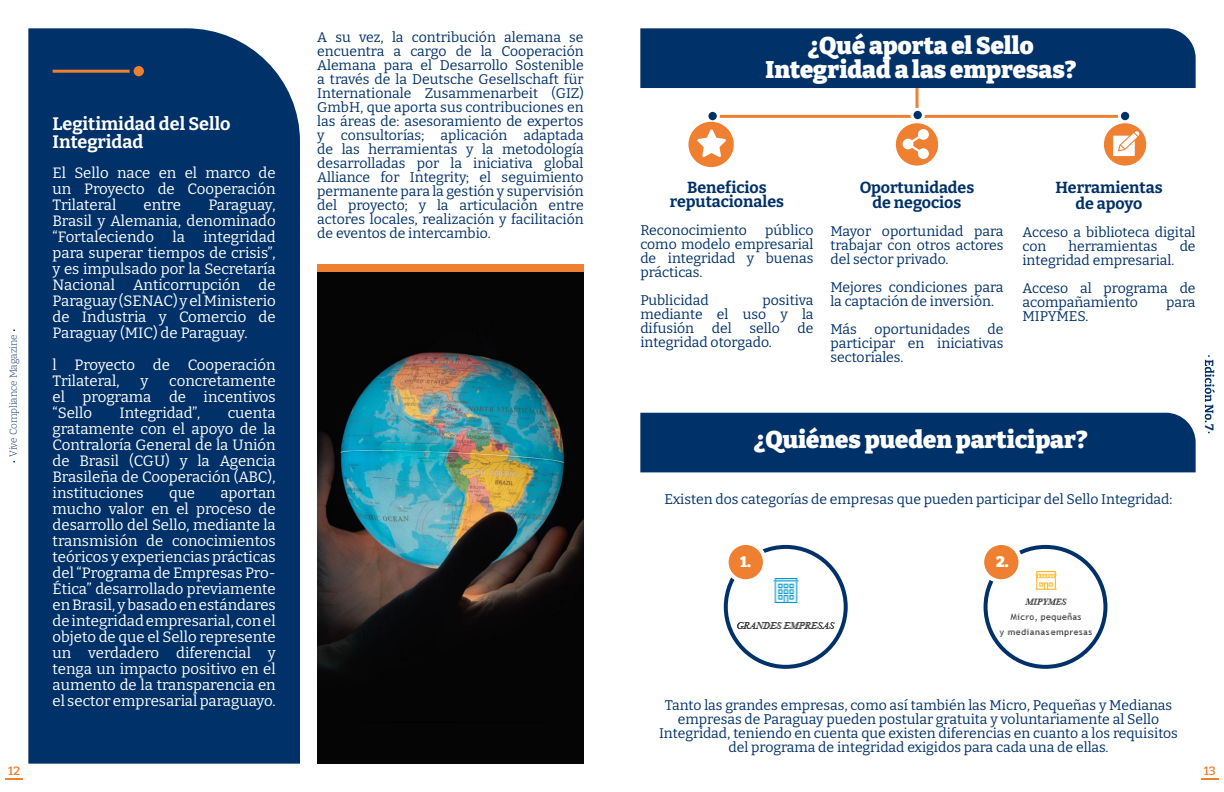
<style>
.page{position:relative;width:1224px;height:792px;background:#fff}
.page>*{position:absolute;margin:0;border:0;box-sizing:border-box;transform-origin:0 0}
.t1{font:900 24px/24px "Bitter";color:#fff;text-align:center}
.t2{font:700 18px/18px "Bitter";color:#fff}
.t3{font:700 16px/14px "Bitter";color:#003169;text-align:center}
.t4{font:15px/16px "Bitter";color:#fff;text-align:justify}
.t5{font:900 15px "Bitter";color:#fff}
.t6{font:14px/14px "Bitter";color:#003169;text-align:justify}
.t7{font:600 12px "Bitter";color:#ef8031}
.t8{font:700 12px "Bitter";color:#003169}
.t9{font:300 10px "Bitter";color:#003169}
</style>
<div class="page">
<svg style="left:1201px;top:778px;width:18px;height:2px"></svg>
<svg style="left:6px;top:778px;width:17px;height:2px"></svg>
<div style="left:28px;top:28px;width:272px;height:736px;background:#003169"></div>
<hr style="left:53px;top:70px;width:86px;height:3px;background:#ef8031">
<div style="left:132px;top:64px;width:14px;height:14px;background:#ef8031;border-radius:50%"></div>
<div style="left:130px;top:62px;width:18px;height:18px;border:4px solid #003169;border-radius:50%"></div>
<div style="left:640px;top:28px;width:556px;height:60px;background:#003169"></div>
<div style="left:640px;top:413px;width:556px;height:59px;background:#003169"></div>
<hr style="left:916px;top:88px;width:2px;height:28px;background:#ef8031">
<hr style="left:713px;top:115px;width:412px;height:3px;background:#ef8031">
<div style="left:912px;top:109px;width:11px;height:12px;background:#003169;border-radius:50%"></div>
<div style="left:911px;top:108px;width:14px;height:14px;border:3px solid #fff;border-radius:50%"></div>
<div style="left:1119px;top:110px;width:12px;height:12px;background:#003169;border-radius:50%"></div>
<div style="left:1118px;top:109px;width:14px;height:14px;border:3px solid #fff;border-radius:50%"></div>
<div style="left:707px;top:110px;width:11px;height:12px;background:#003169;border-radius:50%"></div>
<div style="left:705px;top:109px;width:15px;height:14px;border:3px solid #fff;border-radius:50%"></div>
<div style="left:690px;top:123px;width:42px;height:43px;background:#ef8031;border-radius:50%"></div>
<div style="left:688px;top:122px;width:46px;height:45px;border:3px solid #ef8031;border-radius:50%"></div>
<div style="left:896px;top:123px;width:42px;height:43px;background:#ef8031;border-radius:50%"></div>
<div style="left:1104px;top:123px;width:42px;height:43px;background:#ef8031;border-radius:50%"></div>
<svg style="left:697px;top:129px;width:29px;height:28px"></svg>
<div style="left:903px;top:139px;width:11px;height:10px;background:#fff;border-radius:50%"></div>
<div style="left:918px;top:148px;width:11px;height:11px;background:#fff;border-radius:50%"></div>
<div style="left:918px;top:129px;width:11px;height:11px;background:#fff;border-radius:50%"></div>
<svg style="left:910px;top:136px;width:11px;height:17px"></svg>
<svg style="left:1113px;top:131px;width:27px;height:25px"></svg>
<img style="left:735px;top:566px;width:105px;height:82px">
<div style="left:724px;top:545px;width:124px;height:124px;border:4px solid #003169;border-radius:50%"></div>
<img style="left:997px;top:563px;width:99px;height:80px">
<div style="left:984px;top:545px;width:123px;height:124px;border:4px solid #003169;border-radius:50%"></div>
<div style="left:727px;top:543px;width:38px;height:38px;background:#ef8031;border-radius:50%"></div>
<div style="left:725px;top:541px;width:42px;height:42px;border:4px solid #fff;border-radius:50%"></div>
<div style="left:982px;top:543px;width:38px;height:38px;background:#ef8031;border-radius:50%"></div>
<div style="left:980px;top:541px;width:42px;height:42px;border:4px solid #fff;border-radius:50%"></div>
<div style="left:317px;top:272px;width:267px;height:492px;background:#050505"></div>
<img style="left:317px;top:352px;width:267px;height:318px">
<div style="left:317px;top:264px;width:267px;height:8px;background:#ef8031"></div>
<svg style="left:1205px;top:355px;width:10px;height:67px"></svg>
<p class="t9" style="left:7px;top:457px;width:124px;rotate:-90deg">Vive Compliance Magazine</p>
<p class="t2" style="left:53px;top:114px;width:179px">Legitimidad del Sello<br>Integridad</p>
<p class="t4" style="left:53px;top:165px;width:225px">El Sello nace en el marco de un Proyecto de Cooperación Trilateral</p>
<p class="t4" style="left:53px;top:197px;width:225px;text-indent:156px">Paraguay, Brasil y Alemania, denominado “Fortaleciendo la integridad para superar tiempos de crisis”, y es impulsado por la Secretaría Nacional Anticorrupción de Paraguay (SENAC) y el Ministerio de Industria y Comercio de Paraguay (MIC) de Paraguay.</p>
<p class="t4" style="left:53px;top:357px;width:225px">l Proyecto de Cooperación<br>Trilateral,</p>
<p class="t4" style="left:144px;top:197px;width:39px">entre</p>
<p class="t4" style="left:53px;top:373px;width:225px;text-indent:117px">concretamente el programa de incentivos “Sello</p>
<p class="t4" style="left:141px;top:373px;width:9px">y</p>
<p class="t4" style="left:120px;top:405px;width:82px">Integridad”,</p>
<p class="t4" style="left:53px;top:405px;width:225px;text-indent:175px">cuenta gratamente con el apoyo de la Contraloría General de la Unión de Brasil (CGU) y la Agencia Brasileña de Cooperación (ABC), instituciones</p>
<p class="t4" style="left:53px;top:485px;width:225px;text-indent:168px">aportan mucho valor en el proceso de desarrollo del Sello, mediante la transmisión de conocimientos teóricos y experiencias prácticas del “Programa de Empresas Pro-Ética” desarrollado previamente en Brasil, y basado en estándares de integridad empresarial, con el objeto de que el Sello represente un verdadero diferencial y tenga un impacto positivo en el aumento de la transparencia en el sector empresarial paraguayo.</p>
<p class="t4" style="left:169px;top:485px;width:28px">que</p>
<p class="t6" style="left:317px;top:30px;width:268px">A su vez, la contribución alemana se encuentra a cargo de la Cooperación Alemana para el Desarrollo Sostenible a través de la Deutsche Gesellschaft für Internationale Zusammenarbeit (GIZ)<br>GmbH, que aporta sus contribuciones en las áreas de: asesoramiento de expertos y consultorías; aplicación adaptada de las herramientas y la metodología desarrolladas por la iniciativa global Alliance for Integrity; el seguimiento permanente para la gestión y supervisión del proyecto; y la articulación entre actores locales, realización y facilitación de eventos de intercambio.</p>
<h1 class="t1" style="left:766px;top:33px;width:312px">¿Qué aporta el Sello<br>Integridad a las empresas?</h1>
<p class="t3" style="left:670px;top:180px;width:116px">Beneficios reputacionales</p>
<p class="t6" style="left:640px;top:222px;width:108px">Reconocimiento</p>
<p class="t6" style="left:640px;top:222px;width:175px;text-indent:125px">público como modelo empresarial de integridad y buenas prácticas.</p>
<p class="t6" style="left:640px;top:292px;width:70px">Publicidad</p>
<p class="t6" style="left:640px;top:292px;width:175px;text-indent:122px">positiva mediante el uso y la difusión</p>
<p class="t6" style="left:712px;top:320px;width:21px">del</p>
<p class="t6" style="left:749px;top:320px;width:32px">sello</p>
<p class="t6" style="left:798px;top:320px;width:17px">de</p>
<p class="t6" style="left:640px;top:334px;width:133px">integridad otorgado.</p>
<p class="t3" style="left:860px;top:179px;width:116px;line-height:15px">Oportunidades de negocios</p>
<p class="t6" style="left:830px;top:223px;width:175px">Mayor oportunidad para trabajar con otros actores del sector privado.</p>
<p class="t6" style="left:830px;top:279px;width:175px">Mejores condiciones para la captación de inversión.</p>
<p class="t6" style="left:830px;top:321px;width:175px">Más oportunidades de participar en iniciativas sectoriales.</p>
<p class="t3" style="left:1055px;top:179px;width:109px;line-height:16px">Herramientas de apoyo</p>
<p class="t6" style="left:1022px;top:224px;width:175px">Acceso a biblioteca digital con</p>
<p class="t6" style="left:1068px;top:238px;width:91px">herramientas</p>
<p class="t6" style="left:1180px;top:238px;width:17px">de</p>
<p class="t6" style="left:1022px;top:245px;width:175px;line-height:28px">integridad empresarial.<br>Acceso al programa de</p>
<p class="t6" style="left:1022px;top:294px;width:117px">acompañamiento</p>
<p class="t6" style="left:1166px;top:294px;width:31px">para</p>
<p class="t6" style="left:1022px;top:308px;width:67px">MIPYMES.</p>
<h1 class="t1" style="left:755px;top:427px;width:334px">¿Quiénes pueden participar?</h1>
<p class="t6" style="left:664px;top:492px;width:510px">Existen dos categorías de empresas que pueden participar del Sello Integridad:</p>
<p class="t5" style="left:740px;top:552px;width:12px">1.</p>
<p class="t5" style="left:996px;top:552px;width:14px">2.</p>
<p class="t8" style="left:1217px;top:424px;width:8px;rotate:90deg">7</p>
<p class="t6" style="left:659px;top:698px;width:520px;text-align:center">Tanto las grandes empresas, como así también las Micro, Pequeñas y Medianas empresas de Paraguay pueden postular gratuita y voluntariamente al Sello Integridad, teniendo en cuenta que existen diferencias en cuanto a los requisitos del programa de integridad exigidos para cada una de ellas.</p>
<p class="t7" style="left:8px;top:763px;width:13px">12</p>
<p class="t7" style="left:1204px;top:763px;width:13px">13</p>
</div>
